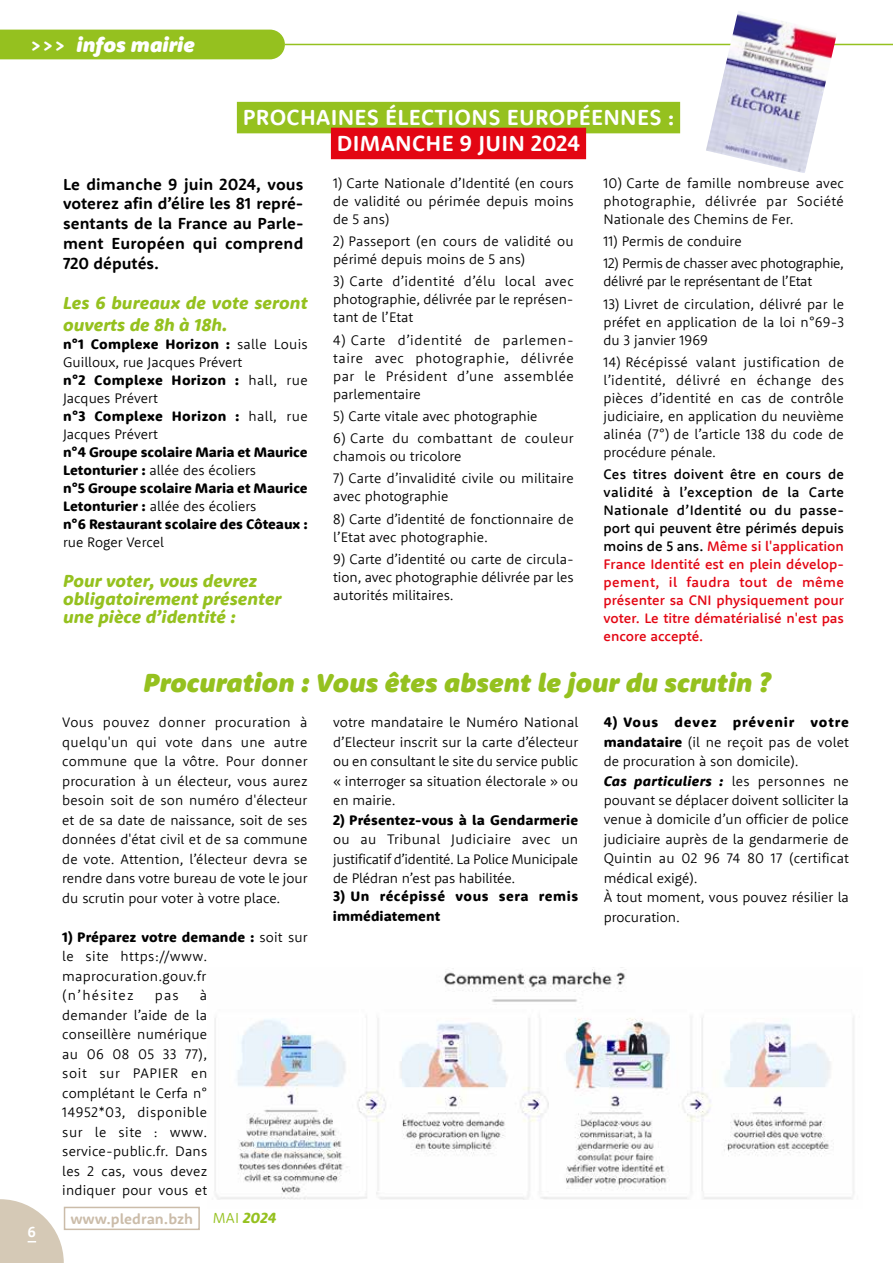
<style>
.page{position:relative;width:893px;height:1263px;background:#fff}
.page>*{position:absolute;margin:0;border:0;box-sizing:border-box;transform-origin:0 0}
.t1{font:italic 900 27px "Rooney Sans";color:#95c11f}
.t2{font:700 22.5px/25.8px "Rooney Sans";letter-spacing:.015em;color:#fff;text-align:center}
.t3{font:italic 900 21px "Rooney Sans";color:#fff}
.t4{font:italic 800 18px/18px "Rooney Sans";color:#95c11f}
.t5{font:700 16.5px/19.8px "Rooney Sans";letter-spacing:.005em;color:#000;text-align:justify}
.t6{font:700 15px "Rooney Sans";color:#cbbca9}
.t7{font:700 15px "Rooney Sans";color:#fff}
.t8{font:300 14.25px/19.5px "Rooney Sans";color:#000;text-align:justify}
.t9{font:500 14.25px/18px "Rooney Sans";color:#e30613;text-align:justify}
.t10{font:800 14.25px/18px "Rooney Sans";color:#000}
.t11{font:300 14.25px/19.5px "Rooney Sans";letter-spacing:.025em;color:#000}
.t12{font:300 14.25px/18px "Rooney Sans";letter-spacing:-.02em;color:#000}
.t13{font:300 14.25px/18px "Rooney Sans";letter-spacing:.02em;color:#000}
.t14{font:800 14.25px/19.5px "Rooney Sans";letter-spacing:.03em;color:#000}
.s1{font-weight:700;font-style:normal}
.s2{font-weight:800}
.s3{font-weight:300}
.s4{color:#000}
.s5{font-weight:300;color:#95c11f}
.s6{font-weight:800;font-style:italic;color:#95c11f}
.s7{font-weight:800;font-style:italic}
</style>
<div class="page">
<svg style="left:0;top:1199px;width:64px;height:64px"></svg>
<div style="left:64px;top:1207px;width:136px;height:23px;border:2px solid #cbbca9"></div>
<hr style="left:892px;top:0;width:1px;height:593px;background:#fff1d7">
<hr style="left:285px;top:44px;width:608px;height:1px;background:#95c11f">
<div style="left:0;top:30px;width:285px;height:29px;background:#95c11f"></div>
<img style="left:706px;top:11px;width:131px;height:162px">
<div style="left:237px;top:102px;width:443px;height:31px;background:#95c11f"></div>
<div style="left:331px;top:128px;width:255px;height:31px;background:#e30613"></div>
<img style="left:214px;top:967px;width:640px;height:233px">
<h3 class="t3" style="left:30px;top:31px;width:167px"><span class="s1">&gt;&gt;&gt;</span> infos mairie</h3>
<h2 class="t2" style="left:243px;top:104px;width:433px">PROCHAINES ÉLECTIONS EUROPÉENNES :<br>DIMANCHE 9 JUIN 2024</h2>
<p class="t5" style="left:63px;top:173px;width:242px">Le dimanche 9 juin 2024, vous voterez afin d’élire les 81 repré&shy;sentants de la France au Parle&shy;ment Européen qui comprend 720 députés.</p>
<p class="t4" style="left:63px;top:291px;width:246px;line-height:21.6px">Les 6 bureaux de vote seront ouverts de 8h à 18h.</p>
<p class="t8" style="left:63px;top:334px;width:246px;line-height:18px;text-align:left"><span class="s2">n°1 Complexe Horizon :</span> salle Louis<br>Guilloux, rue Jacques Prévert<br><span class="s2">n°2 Complexe Horizon :</span> hall, rue<br>Jacques Prévert<br><span class="s2">n°3 Complexe Horizon :</span> hall, rue<br>Jacques Prévert</p>
<p class="t10" style="left:63px;top:442px;width:246px">n°4 Groupe scolaire Maria et Maurice Letonturier : <span class="s3">allée des écoliers<br></span>n°5 Groupe scolaire Maria et Maurice Letonturier : <span class="s3">allée des écoliers<br></span>n°6 Restaurant scolaire des Côteaux :</p>
<p class="t8" style="left:63px;top:532px;width:102px">rue Roger Vercel</p>
<p class="t4" style="left:63px;top:571px;width:220px">Pour voter, vous devrez obligatoirement présenter une pièce d’identité :</p>
<p class="t8" style="left:333px;top:173px;width:242px;line-height:18px">1) Carte Nationale d’Identité (en cours de validité ou périmée depuis moins de 5 ans)</p>
<p class="t8" style="left:333px;top:232px;width:242px;line-height:18px">2) Passeport (en cours de validité ou périmé depuis moins de 5 ans)</p>
<p class="t8" style="left:333px;top:272px;width:242px;line-height:18px">3) Carte d’identité d’élu local avec photographie, délivrée par le représen&shy;tant de l’Etat</p>
<p class="t8" style="left:333px;top:330px;width:242px;line-height:18px">4) Carte d’identité de parlemen&shy;taire avec photographie, délivrée par le Président d’une assemblée parlementaire</p>
<p class="t8" style="left:333px;top:406px;width:206px">5) Carte vitale avec photographie</p>
<p class="t13" style="left:333px;top:429px;width:242px">6) Carte du combattant de couleur chamois ou tricolore</p>
<p class="t8" style="left:333px;top:469px;width:242px;line-height:18px">7) Carte d’invalidité civile ou militaire avec photographie</p>
<p class="t8" style="left:333px;top:509px;width:242px;line-height:18px">8) Carte d’identité de fonctionnaire de l’Etat avec photographie.</p>
<p class="t8" style="left:333px;top:549px;width:242px;line-height:18px">9) Carte d’identité ou carte de circula&shy;tion, avec photographie délivrée par les autorités militaires.</p>
<p class="t8" style="left:603px;top:173px;width:242px;line-height:18px">10) Carte de famille nombreuse avec photographie, délivrée par Société Nationale des Chemins de Fer.</p>
<p class="t8" style="left:603px;top:231px;width:140px">11) Permis de conduire</p>
<p class="t12" style="left:603px;top:254px;width:242px">12) Permis de chasser avec photographie, délivré par le représentant de l’Etat</p>
<p class="t8" style="left:603px;top:294px;width:242px;line-height:18px">13) Livret de circulation, délivré par le préfet en application de la loi n°69-3 du 3 janvier 1969</p>
<p class="t8" style="left:603px;top:352px;width:242px;line-height:18px">14) Récépissé valant justification de l’identité, délivré en échange des pièces d’identité en cas de contrôle judiciaire, en application du neuvième alinéa (7°) de l’article 138 du code de procédure pénale.</p>
<p class="t9" style="left:603px;top:465px;width:242px"><span class="s4">Ces titres doivent être en cours de validité à l’exception de la Carte Nationale d’Identité ou du passe&shy;port qui peuvent être périmés depuis moins de 5 ans.</span> Même si l'application France Identité est en plein dévelop&shy;pement, il faudra tout de même présenter sa CNI physiquement pour voter. Le titre dématérialisé n'est pas encore accepté.</p>
<h1 class="t1" style="left:144px;top:665px;width:628px">Procuration : Vous êtes absent le jour du scrutin ?</h1>
<p class="t7" style="left:28px;top:1222px;width:10px">6</p>
<p class="t8" style="left:62px;top:712px;width:247px">Vous pouvez donner procuration à quelqu'un qui vote dans une autre commune que la vôtre. Pour donner procuration à un électeur, vous aurez besoin soit de son numéro d'électeur et de sa date de naissance, soit de ses données d'état civil et de sa commune de vote. Attention, l’électeur devra se rendre dans votre bureau de vote le jour du scrutin pour voter à votre place.</p>
<p class="t11" style="left:62px;top:926px;width:247px"><span class="s2">1) Préparez votre demande :</span> soit sur le site https://www. maprocuration.gouv.fr<br>(n’hésitez</p>
<p class="t8" style="left:62px;top:985px;width:147px;text-indent:138px">à demander l’aide de la conseillère numérique au 06 08 05 33 77), soit sur PAPIER en complétant le Cerfa n° 14952*03, disponible sur le site : www. service-public.fr. Dans les 2 cas, vous devez indiquer pour vous et</p>
<p class="t8" style="left:155px;top:985px;width:25px">pas</p>
<p class="t6" style="left:70px;top:1209px;width:207px">www.pledran.bzh <span class="s5">MAI</span> <span class="s6">2024</span></p>
<p class="t8" style="left:333px;top:712px;width:247px">votre mandataire le Numéro National d’Electeur inscrit sur la carte d’électeur ou en consultant le site du service public « interroger sa situation électorale » ou en mairie.</p>
<p class="t10" style="left:333px;top:810px;width:247px">2) Présentez-vous à la Gendarmerie</p>
<p class="t8" style="left:333px;top:829px;width:247px">ou au Tribunal Judiciaire avec un justificatif d’identité. La Police Municipale de Plédran n’est pas habilitée.</p>
<p class="t14" style="left:333px;top:886px;width:247px">3) Un récépissé vous sera remis immédiatement</p>
<p class="t8" style="left:604px;top:712px;width:247px;text-align:left"><span class="s2">4) Vous devez prévenir votre mandataire</span> (il ne reçoit pas de volet de procuration à son domicile).<br><span class="s7">Cas particuliers :</span> les personnes ne pouvant se déplacer doivent solliciter la venue à domicile d’un officier de police judiciaire auprès de la gendarmerie de<br>Quintin au 02 96 74 80 17 (certificat médical exigé).<br>À tout moment, vous pouvez résilier la procuration.</p>
</div>
